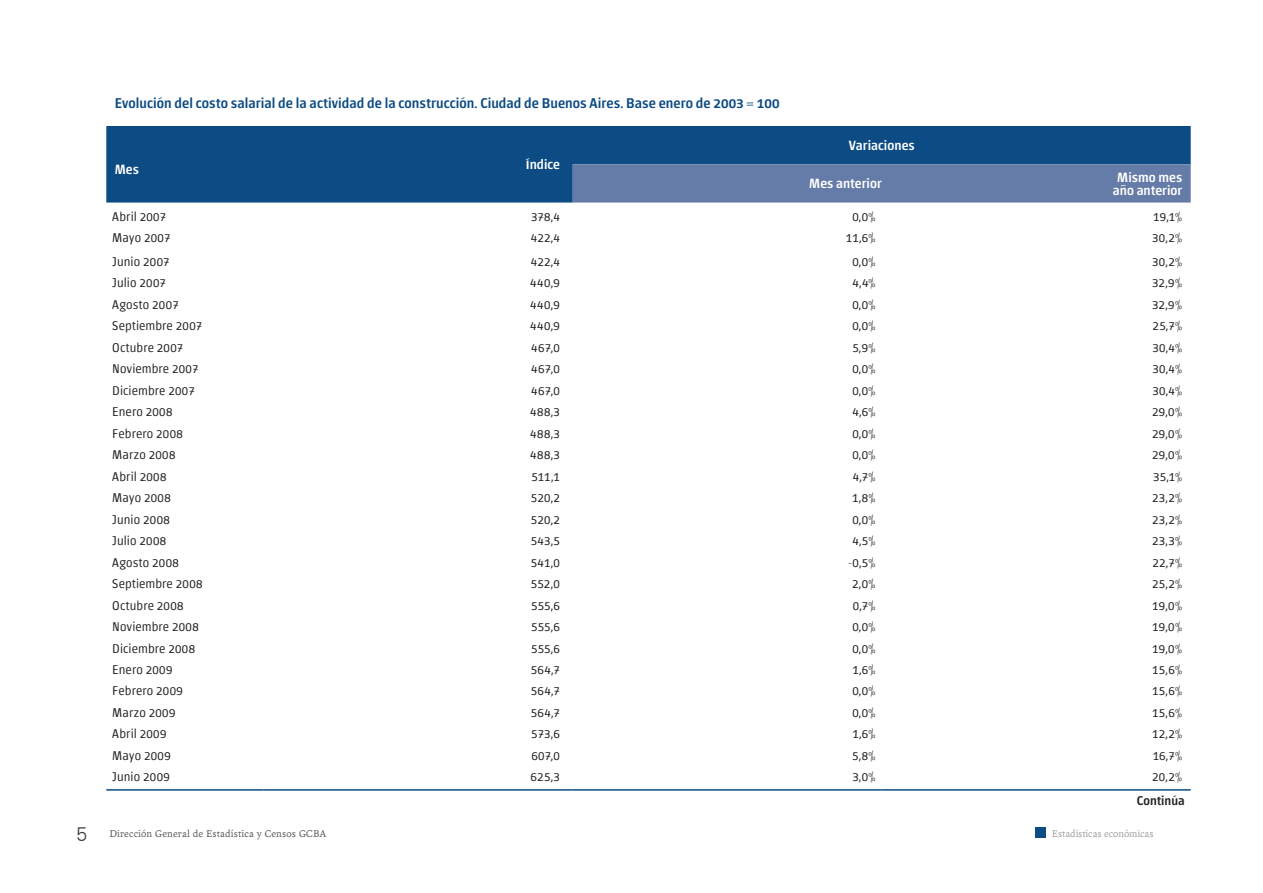
<style>
.page{position:relative;width:1263px;height:893px;background:#fff}
.page>*{position:absolute;margin:0;border:0;box-sizing:border-box;transform-origin:0 0}
.Titulos{font:500 14.25px "Chaco";letter-spacing:.005em;color:#0c4b83}
.Cabezal{font:500 13.5px "Chaco";letter-spacing:.005em;color:#fff}
.Datos{font:300 12.75px "Chaco";letter-spacing:.02em;color:#231f20}
.Datos-2{font:500 12.75px "Chaco";letter-spacing:.005em;color:#231f20}
.t1{font:10.5px "Andralis ND Os F";letter-spacing:.02em;color:#57585a}
.t2{font:10.5px "Andralis ND Os F";color:#9d9fa2}
.s1{font-family:"Zurich BT";font-weight:300;font-size:19.5px;color:#3e3e3f}
</style>
<div class="page">
<div style="left:1035px;top:827px;width:11px;height:11px;background:#0c4b83"></div>
<div style="left:106px;top:126px;width:1085px;height:77px;background:#0c4b83"></div>
<div style="left:573px;top:164px;width:618px;height:39px;background:#667ca8"></div>
<hr style="left:106px;top:789px;width:158px;height:2px;background:#0c4b83">
<hr style="left:264px;top:789px;width:309px;height:2px;background:#0c4b83">
<hr style="left:573px;top:789px;width:309px;height:2px;background:#0c4b83">
<hr style="left:882px;top:789px;width:309px;height:2px;background:#0c4b83">
<p class="Titulos" style="left:115px;top:97px;width:666px">Evolución del costo salarial de la actividad de la construcción. Ciudad de Buenos Aires. Base enero de 2003 = 100</p>
<p class="Cabezal" style="left:115px;top:163px;width:26px">Mes</p>
<p class="Cabezal" style="left:526px;top:159px;width:36px">Índice</p>
<p class="Cabezal" style="left:849px;top:139px;width:68px">Variaciones</p>
<p class="Cabezal" style="left:809px;top:178px;width:74px">Mes anterior</p>
<p class="Cabezal" style="left:1117px;top:171px;width:66px">Mismo mes</p>
<p class="Cabezal" style="left:1113px;top:184px;width:71px">año anterior</p>
<p class="Datos" style="left:112px;top:210px;width:55px">Abril 2007</p>
<p class="Datos" style="left:531px;top:210px;width:30px">378,4</p>
<p class="Datos" style="left:852px;top:210px;width:25px">0,0%</p>
<p class="Datos" style="left:1153px;top:210px;width:31px">19,1%</p>
<p class="Datos" style="left:112px;top:232px;width:60px">Mayo 2007</p>
<p class="Datos" style="left:531px;top:232px;width:31px">422,4</p>
<p class="Datos" style="left:846px;top:232px;width:31px">11,6%</p>
<p class="Datos" style="left:1152px;top:232px;width:32px">30,2%</p>
<p class="Datos" style="left:112px;top:256px;width:59px">Junio 2007</p>
<p class="Datos" style="left:531px;top:256px;width:31px">422,4</p>
<p class="Datos" style="left:852px;top:256px;width:25px">0,0%</p>
<p class="Datos" style="left:1152px;top:256px;width:32px">30,2%</p>
<p class="Datos" style="left:112px;top:277px;width:55px">Julio 2007</p>
<p class="Datos" style="left:530px;top:277px;width:31px">440,9</p>
<p class="Datos" style="left:852px;top:277px;width:25px">4,4%</p>
<p class="Datos" style="left:1152px;top:277px;width:32px">32,9%</p>
<p class="Datos" style="left:112px;top:299px;width:68px">Agosto 2007</p>
<p class="Datos" style="left:530px;top:299px;width:31px">440,9</p>
<p class="Datos" style="left:852px;top:299px;width:25px">0,0%</p>
<p class="Datos" style="left:1152px;top:299px;width:32px">32,9%</p>
<p class="Datos" style="left:112px;top:320px;width:91px">Septiembre 2007</p>
<p class="Datos" style="left:530px;top:320px;width:31px">440,9</p>
<p class="Datos" style="left:852px;top:320px;width:25px">0,0%</p>
<p class="Datos" style="left:1152px;top:320px;width:31px">25,7%</p>
<p class="Datos" style="left:112px;top:342px;width:73px">Octubre 2007</p>
<p class="Datos" style="left:531px;top:342px;width:30px">467,0</p>
<p class="Datos" style="left:852px;top:342px;width:25px">5,9%</p>
<p class="Datos" style="left:1152px;top:342px;width:31px">30,4%</p>
<p class="Datos" style="left:112px;top:363px;width:88px">Noviembre 2007</p>
<p class="Datos" style="left:531px;top:363px;width:30px">467,0</p>
<p class="Datos" style="left:852px;top:363px;width:25px">0,0%</p>
<p class="Datos" style="left:1152px;top:363px;width:31px">30,4%</p>
<p class="Datos" style="left:112px;top:385px;width:84px">Diciembre 2007</p>
<p class="Datos" style="left:531px;top:385px;width:30px">467,0</p>
<p class="Datos" style="left:852px;top:385px;width:25px">0,0%</p>
<p class="Datos" style="left:1152px;top:385px;width:31px">30,4%</p>
<p class="Datos" style="left:112px;top:406px;width:62px">Enero 2008</p>
<p class="Datos" style="left:530px;top:406px;width:31px">488,3</p>
<p class="Datos" style="left:852px;top:406px;width:25px">4,6%</p>
<p class="Datos" style="left:1152px;top:406px;width:32px">29,0%</p>
<p class="Datos" style="left:112px;top:428px;width:72px">Febrero 2008</p>
<p class="Datos" style="left:530px;top:428px;width:31px">488,3</p>
<p class="Datos" style="left:852px;top:428px;width:25px">0,0%</p>
<p class="Datos" style="left:1152px;top:428px;width:32px">29,0%</p>
<p class="Datos" style="left:112px;top:449px;width:65px">Marzo 2008</p>
<p class="Datos" style="left:530px;top:449px;width:31px">488,3</p>
<p class="Datos" style="left:852px;top:449px;width:25px">0,0%</p>
<p class="Datos" style="left:1152px;top:449px;width:32px">29,0%</p>
<p class="Datos" style="left:112px;top:471px;width:56px">Abril 2008</p>
<p class="Datos" style="left:532px;top:471px;width:30px">511,1</p>
<p class="Datos" style="left:853px;top:471px;width:24px">4,7%</p>
<p class="Datos" style="left:1153px;top:471px;width:30px">35,1%</p>
<p class="Datos" style="left:112px;top:492px;width:60px">Mayo 2008</p>
<p class="Datos" style="left:531px;top:492px;width:31px">520,2</p>
<p class="Datos" style="left:852px;top:492px;width:25px">1,8%</p>
<p class="Datos" style="left:1152px;top:492px;width:32px">23,2%</p>
<p class="Datos" style="left:112px;top:513px;width:59px">Junio 2008</p>
<p class="Datos" style="left:531px;top:513px;width:31px">520,2</p>
<p class="Datos" style="left:852px;top:513px;width:25px">0,0%</p>
<p class="Datos" style="left:1152px;top:513px;width:32px">23,2%</p>
<p class="Datos" style="left:112px;top:535px;width:55px">Julio 2008</p>
<p class="Datos" style="left:531px;top:535px;width:31px">543,5</p>
<p class="Datos" style="left:852px;top:535px;width:25px">4,5%</p>
<p class="Datos" style="left:1152px;top:535px;width:32px">23,3%</p>
<p class="Datos" style="left:112px;top:556px;width:68px">Agosto 2008</p>
<p class="Datos" style="left:531px;top:556px;width:31px">541,0</p>
<p class="Datos" style="left:848px;top:556px;width:29px">-0,5%</p>
<p class="Datos" style="left:1152px;top:556px;width:31px">22,7%</p>
<p class="Datos" style="left:112px;top:578px;width:92px">Septiembre 2008</p>
<p class="Datos" style="left:531px;top:578px;width:31px">552,0</p>
<p class="Datos" style="left:852px;top:578px;width:25px">2,0%</p>
<p class="Datos" style="left:1152px;top:578px;width:32px">25,2%</p>
<p class="Datos" style="left:112px;top:599px;width:73px">Octubre 2008</p>
<p class="Datos" style="left:531px;top:599px;width:30px">555,6</p>
<p class="Datos" style="left:853px;top:599px;width:24px">0,7%</p>
<p class="Datos" style="left:1152px;top:599px;width:31px">19,0%</p>
<p class="Datos" style="left:112px;top:621px;width:88px">Noviembre 2008</p>
<p class="Datos" style="left:531px;top:621px;width:30px">555,6</p>
<p class="Datos" style="left:852px;top:621px;width:25px">0,0%</p>
<p class="Datos" style="left:1152px;top:621px;width:31px">19,0%</p>
<p class="Datos" style="left:112px;top:642px;width:84px">Diciembre 2008</p>
<p class="Datos" style="left:531px;top:642px;width:30px">555,6</p>
<p class="Datos" style="left:852px;top:642px;width:25px">0,0%</p>
<p class="Datos" style="left:1152px;top:642px;width:31px">19,0%</p>
<p class="Datos" style="left:112px;top:664px;width:62px">Enero 2009</p>
<p class="Datos" style="left:531px;top:664px;width:31px">564,7</p>
<p class="Datos" style="left:852px;top:664px;width:25px">1,6%</p>
<p class="Datos" style="left:1152px;top:664px;width:31px">15,6%</p>
<p class="Datos" style="left:112px;top:685px;width:72px">Febrero 2009</p>
<p class="Datos" style="left:531px;top:685px;width:31px">564,7</p>
<p class="Datos" style="left:852px;top:685px;width:25px">0,0%</p>
<p class="Datos" style="left:1152px;top:685px;width:31px">15,6%</p>
<p class="Datos" style="left:112px;top:707px;width:65px">Marzo 2009</p>
<p class="Datos" style="left:531px;top:707px;width:31px">564,7</p>
<p class="Datos" style="left:852px;top:707px;width:25px">0,0%</p>
<p class="Datos" style="left:1152px;top:707px;width:31px">15,6%</p>
<p class="Datos" style="left:112px;top:728px;width:56px">Abril 2009</p>
<p class="Datos" style="left:531px;top:728px;width:30px">573,6</p>
<p class="Datos" style="left:852px;top:728px;width:25px">1,6%</p>
<p class="Datos" style="left:1152px;top:728px;width:32px">12,2%</p>
<p class="Datos" style="left:112px;top:750px;width:60px">Mayo 2009</p>
<p class="Datos" style="left:531px;top:750px;width:30px">607,0</p>
<p class="Datos" style="left:852px;top:750px;width:25px">5,8%</p>
<p class="Datos" style="left:1153px;top:750px;width:31px">16,7%</p>
<p class="Datos" style="left:112px;top:771px;width:59px">Junio 2009</p>
<p class="Datos" style="left:531px;top:771px;width:31px">625,3</p>
<p class="Datos" style="left:852px;top:771px;width:25px">3,0%</p>
<p class="Datos" style="left:1152px;top:771px;width:31px">20,2%</p>
<p class="Datos-2" style="left:1137px;top:795px;width:49px">Continúa</p>
<p class="t1" style="left:77px;top:828px;width:251px"><span class="s1">5</span> Dirección General de Estadística y Censos GCBA</p>
<p class="t2" style="left:1052px;top:828px;width:103px">Estadísticas económicas</p>
</div>
